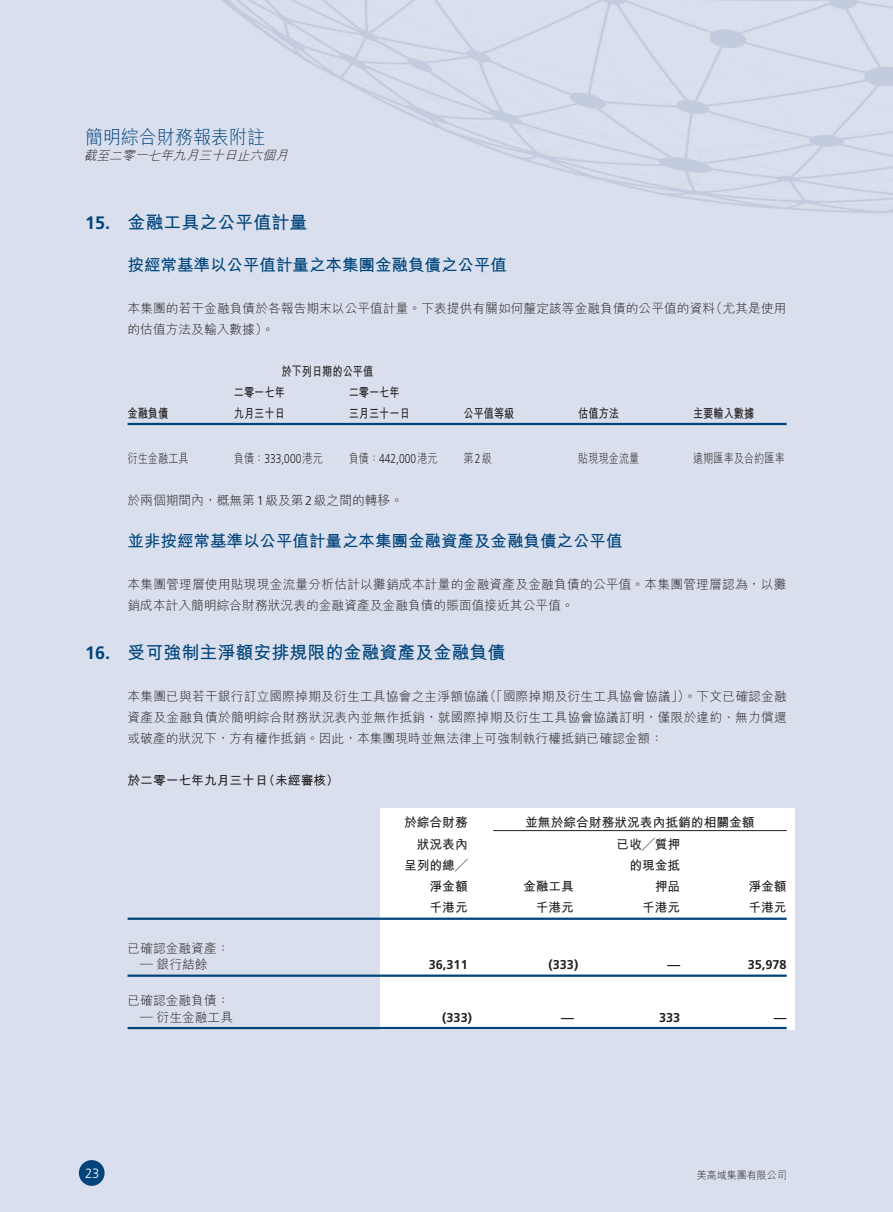
<style>
.page{position:relative;width:893px;height:1212px;background:#fff}
.page>*{position:absolute;margin:0;border:0;box-sizing:border-box;transform-origin:0 0}
.t1{font:300 18.9px "M Hei HK";color:#00447b;scale:.95 1}
.Subhead_1{font:700 18px "M Hei HK";color:#00447b}
.Subhead_1-2{font:700 18px "Frutiger LT Std";color:#00447b}
.Subhead_2{font:700 16.5px "M Hei HK";color:#00447b}
.t2{font:300 13.5px "Frutiger LT Std";color:#fff;scale:.95 1}
.Body_text{font:300 12.75px/21px "M Hei HK";color:#231f20}
.Table_4_Colume{font:700 12.75px "M Hei HK";color:#231f20}
.Table_1_Colume{font:700 12.75px "M Hei HK";color:#231f20;scale:.8 1}
.Table_4_Colume-2{font:300 12.75px "M Hei HK";color:#231f20}
.Table_4_Colume-3{font:700 12.75px "Frutiger LT Std";color:#231f20}
.Table_1_Colume-2{font:300 12.75px "M Hei HK";color:#231f20;scale:.8 1}
.Table_1_Colume-3{font:300 12.75px "Frutiger LT Std";color:#231f20;scale:.8 1}
.Body_text-2{font:700 12.75px "M Hei HK";color:#231f20}
.t3{font:italic 300 12.75px "M Hei HK";color:#231f20}
.t4{font:300 10.5px "M Hei HK";color:#231f20;scale:.95 1}
.s1{font-family:"Frutiger LT Std"}
.s2{font-family:"M Hei HK"}
</style>
<div class="page">
<div style="left:0;top:0;width:892px;height:1212px;background:#d9dfec"></div>
<div style="left:79px;top:1160px;width:26px;height:26px;background:#00447b;border-radius:50%"></div>
<img style="left:221px;top:0;width:671px;height:213px">
<div style="left:381px;top:808px;width:414px;height:221px;background:#fff"></div>
<hr style="left:128px;top:423px;width:659px;height:2px;background:#00447b">
<hr style="left:128px;top:917px;width:659px;height:3px;background:#00447b">
<hr style="left:128px;top:974px;width:659px;height:3px;background:#00447b">
<hr style="left:128px;top:1027px;width:659px;height:2px;background:#00447b">
<hr style="left:493px;top:830px;width:294px;height:1px;background:#231f20">
<h1 class="t1" style="left:85px;top:127px;width:191px">簡明綜合財務報表附註</h1>
<p class="t3" style="left:84px;top:149px;width:209px">截至二零一七年九月三十日止六個月</p>
<p class="Subhead_1-2" style="left:85px;top:212px;width:27px">15.</p>
<p class="Subhead_1-2" style="left:85px;top:642px;width:27px">16.</p>
<p class="Subhead_1" style="left:128px;top:209px;width:181px">金融工具之公平值計量</p>
<p class="Subhead_2" style="left:128px;top:253px;width:381px">按經常基準以公平值計量之本集團金融負債之公平值</p>
<p class="Body_text" style="left:710px;top:297px;width:78px">（尤其是使用</p>
<p class="Body_text" style="left:128px;top:297px;width:589px">本集團的若干金融負債於各報告期末以公平值計量。下表提供有關如何釐定該等金融負債的公平值的資料的估值方法及輸入數據。(</p>
<p class="Table_1_Colume" style="left:281px;top:362px;width:116px">於下列日期的公平值</p>
<p class="Table_1_Colume" style="left:349px;top:383px;width:65px">二零一七年</p>
<p class="Table_1_Colume" style="left:234px;top:383px;width:65px">二零一七年</p>
<p class="Table_1_Colume" style="left:128px;top:404px;width:53px">金融負債</p>
<p class="Table_1_Colume" style="left:234px;top:404px;width:65px">九月三十日</p>
<p class="Table_1_Colume" style="left:349px;top:404px;width:78px">三月三十一日</p>
<p class="Table_1_Colume" style="left:463px;top:404px;width:65px">公平值等級</p>
<p class="Table_1_Colume" style="left:578px;top:404px;width:52px">估值方法</p>
<p class="Table_1_Colume" style="left:693px;top:404px;width:78px">主要輸入數據</p>
<p class="Table_1_Colume-2" style="left:463px;top:451px;width:37px">第 級<span class="s1">2</span></p>
<p class="Table_1_Colume-2" style="left:693px;top:451px;width:116px">遠期匯率及合約匯率</p>
<p class="Table_1_Colume-2" style="left:128px;top:451px;width:78px">衍生金融工具</p>
<p class="Body_text" style="left:128px;top:489px;width:277px">於兩個期間內，概無第<span class="s1">1</span>級及第<span class="s1">2</span>級之間的轉移。</p>
<p class="Subhead_2" style="left:128px;top:529px;width:496px">並非按經常基準以公平值計量之本集團金融資產及金融負債之公平值</p>
<p class="Body_text" style="left:128px;top:573px;width:660px">本集團管理層使用貼現現金流量分析估計以攤銷成本計量的金融資產及金融負債的公平值。本集團管理層認為，以攤銷成本計入簡明綜合財務狀況表的金融資產及金融負債的賬面值接近其公平值。</p>
<p class="Subhead_1" style="left:128px;top:639px;width:379px">受可強制主淨額安排規限的金融資產及金融負債</p>
<p class="Table_1_Colume-3" style="left:234px;top:451px;width:113px"><span class="s2">負債：</span>333,000<span class="s2">港元</span></p>
<p class="Table_1_Colume-3" style="left:349px;top:451px;width:113px"><span class="s2">負債：</span>442,000<span class="s2">港元</span></p>
<p class="Table_1_Colume-2" style="left:578px;top:451px;width:78px">貼現現金流量</p>
<p class="Body_text" style="left:484px;top:685px;width:305px">（「國際掉期及衍生工具協會協議」）。下文已確認金融</p>
<p class="Body_text" style="left:128px;top:685px;width:661px">本集團已與若干銀行訂立國際掉期及衍生工具協會之主淨額協議<br>資產及金融負債於簡明綜合財務狀況表內並無作抵銷，就國際掉期及衍生工具協會協議訂明，僅限於違約、無力償還或破產的狀況下，方有權作抵銷。因此，本集團現時並無法律上可強制執行權抵銷已確認金額：</p>
<p class="Body_text-2" style="left:262px;top:771px;width:78px">（未經審核(</p>
<p class="Body_text-2" style="left:128px;top:771px;width:142px">於二零一七年九月三十日</p>
<p class="Table_4_Colume-2" style="left:128px;top:942px;width:103px">已確認金融資產：</p>
<p class="Table_4_Colume-2" style="left:140px;top:958px;width:69px">— 銀行結餘</p>
<p class="Table_4_Colume-2" style="left:128px;top:994px;width:103px">已確認金融負債：</p>
<p class="Table_4_Colume-2" style="left:140px;top:1010px;width:94px">— 衍生金融工具</p>
<p class="Table_4_Colume" style="left:404px;top:813px;width:65px">於綜合財務</p>
<p class="Table_4_Colume" style="left:525px;top:813px;width:231px">並無於綜合財務狀況表內抵銷的相關金額</p>
<p class="Table_4_Colume" style="left:417px;top:835px;width:52px">狀況表內</p>
<p class="Table_4_Colume" style="left:617px;top:835px;width:65px">已收╱質押</p>
<p class="Table_4_Colume" style="left:404px;top:856px;width:65px">呈列的總╱</p>
<p class="Table_4_Colume" style="left:629px;top:856px;width:52px">的現金抵</p>
<p class="Table_4_Colume" style="left:429px;top:877px;width:40px">淨金額</p>
<p class="Table_4_Colume" style="left:523px;top:877px;width:52px">金融工具</p>
<p class="Table_4_Colume" style="left:655px;top:877px;width:27px">押品</p>
<p class="Table_4_Colume" style="left:748px;top:877px;width:40px">淨金額</p>
<p class="Table_4_Colume" style="left:429px;top:898px;width:40px">千港元</p>
<p class="Table_4_Colume" style="left:536px;top:898px;width:40px">千港元</p>
<p class="Table_4_Colume" style="left:642px;top:898px;width:40px">千港元</p>
<p class="Table_4_Colume" style="left:748px;top:898px;width:40px">千港元</p>
<p class="Table_4_Colume-3" style="left:429px;top:957px;width:40px">36,311</p>
<p class="Table_4_Colume-3" style="left:549px;top:957px;width:31px">)333(</p>
<p class="Table_4_Colume-3" style="left:668px;top:957px;width:14px">—</p>
<p class="Table_4_Colume-3" style="left:748px;top:957px;width:40px">35,978</p>
<p class="Table_4_Colume-3" style="left:442px;top:1010px;width:31px">)333(</p>
<p class="Table_4_Colume-3" style="left:561px;top:1010px;width:14px">—</p>
<p class="Table_4_Colume-3" style="left:659px;top:1010px;width:23px">333</p>
<p class="Table_4_Colume-3" style="left:774px;top:1010px;width:14px">—</p>
<p class="t2" style="left:85px;top:1165px;width:17px">23</p>
<p class="t4" style="left:697px;top:1169px;width:96px">美高域集團有限公司</p>
</div>
